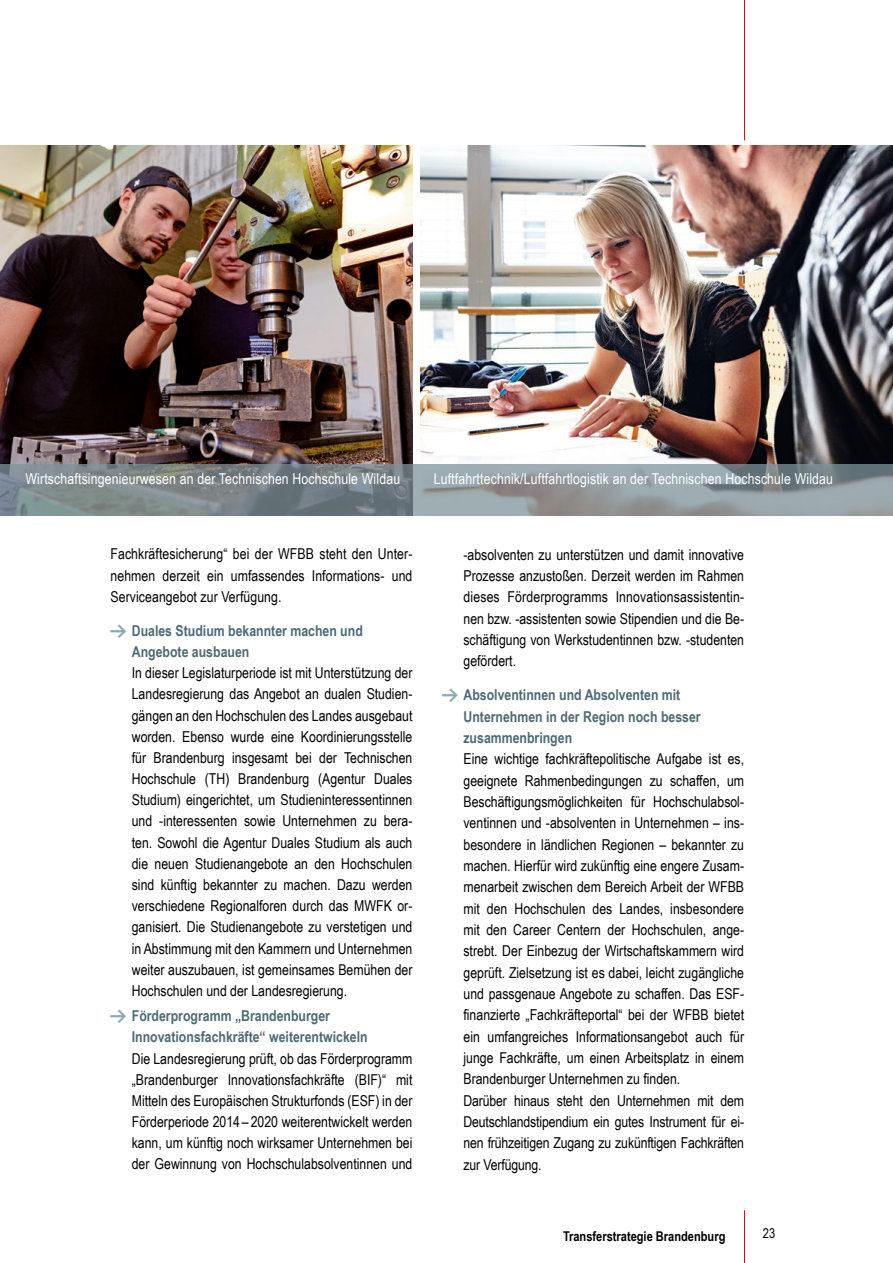
<style>
.page{position:relative;width:893px;height:1263px;background:#fff}
.page>*{position:absolute;margin:0;border:0;box-sizing:border-box;transform-origin:0 0}
.t1{font:15px/21.3px "Arial Narrow";color:#000;text-align:justify}
.t2{font:700 15px/21.1px "Arial Narrow";color:#4d6b74}
.t3{font:15px "Arial Narrow";letter-spacing:.01em;color:#fff}
.t4{font:700 13.5px "Arial Narrow";color:#000}
.t5{font:13.5px "Arial Narrow";color:#000}
.s1{font-family:"The Sans Extra Bold Expert";font-weight:400;font-size:16.5px;color:#8dabb5}
</style>
<div class="page">
<hr style="left:744px;top:1210px;width:1px;height:53px;background:#e3000b">
<hr style="left:744px;top:0;width:1px;height:140px;background:#e3000b">
<img style="left:0;top:146px;width:412px;height:319px">
<img style="left:421px;top:146px;width:472px;height:319px">
<svg style="left:0;top:465px;width:421px;height:51px;background:#788487"></svg>
<svg style="left:421px;top:465px;width:472px;height:51px;background:#919b9f"></svg>
<p class="t3" style="left:26px;top:468px;width:376px">Wirtschaftsingenieurwesen an der Technischen Hochschule Wildau</p>
<p class="t3" style="left:434px;top:468px;width:401px">Luftfahrttechnik/Luftfahrtlogistik an der Technischen Hochschule Wildau</p>
<p class="t1" style="left:111px;top:543px;width:303px">Fachkräftesicherung“ bei der WFBB steht den Unter&shy;nehmen derzeit ein umfassendes Informations- und Serviceangebot zur Verfügung.</p>
<p class="t2" style="left:132px;top:619px;width:233px;text-indent:-21px"><span class="s1">Y</span> Duales Studium bekannter machen und<br>Angebote ausbauen</p>
<p class="t1" style="left:132px;top:662px;width:282px">In dieser Legislaturperiode ist mit Unterstützung der Landesregierung das Angebot an dualen Studien&shy;gängen an den Hochschulen des Landes ausgebaut worden. Ebenso wurde eine Koordinierungsstelle für Brandenburg insgesamt bei der Technischen Hochschule (TH) Brandenburg (Agentur Duales Studium) eingerichtet, um Studieninteressentinnen und -interessenten sowie Unternehmen zu bera&shy;ten. Sowohl die Agentur Duales Studium als auch die neuen Studienangebote an den Hochschulen sind künftig bekannter zu machen. Dazu werden verschiedene Regionalforen durch das MWFK or&shy;ganisiert. Die Studienangebote zu verstetigen und in Abstimmung mit den Kammern und Unternehmen weiter auszubauen, ist gemeinsames Bemühen der Hochschulen und der Landesregierung.</p>
<p class="t2" style="left:132px;top:1004px;width:237px;text-indent:-21px"><span class="s1">Y</span> Förderprogramm „Brandenburger<br>Innovationsfachkräfte“ weiterentwickeln</p>
<p class="t1" style="left:132px;top:1047px;width:282px">Die Landesregierung prüft, ob das Förderprogramm „Brandenburger Innovationsfachkräfte (BIF)“ mit Mitteln des Europäischen Strukturfonds (ESF) in der Förderperiode 2014 – 2020 weiterentwickelt werden kann, um künftig noch wirksamer Unternehmen bei der Gewinnung von Hochschulabsolventinnen und</p>
<p class="t1" style="left:463px;top:543px;width:282px">-absolventen zu unterstützen und damit innovative Prozesse anzustoßen. Derzeit werden im Rahmen dieses Förderprogramms Innovationsassistentin&shy;nen bzw. -assistenten sowie Stipendien und die Be&shy;schäftigung von Werkstudentinnen bzw. -studenten gefördert.</p>
<p class="t2" style="left:463px;top:683px;width:239px;text-indent:-21px"><span class="s1">Y</span> Absolventinnen und Absolventen mit<br>Unternehmen in der Region noch besser zusammenbringen</p>
<p class="t1" style="left:463px;top:748px;width:282px;text-align:left">Eine wichtige fachkräftepolitische Aufgabe ist es, geeignete Rahmenbedingungen zu schaffen, um Beschäftigungsmöglichkeiten für Hochschulabsol&shy;ventinnen und -absolventen in Unternehmen – ins&shy;besondere in ländlichen Regionen – bekannter zu machen. Hierfür wird zukünftig eine engere Zusam&shy;menarbeit zwischen dem Bereich Arbeit der WFBB mit den Hochschulen des Landes, insbesondere mit den Career Centern der Hochschulen, ange&shy;strebt. Der Einbezug der Wirtschaftskammern wird geprüft. Zielsetzung ist es dabei, leicht zugängliche und passgenaue Angebote zu schaffen. Das ESF&shy;finanzierte „Fachkräfteportal“ bei der WFBB bietet ein umfangreiches Informationsangebot auch für junge Fachkräfte, um einen Arbeitsplatz in einem Brandenburger Unternehmen zu finden.<br>Darüber hinaus steht den Unternehmen mit dem Deutschlandstipendium ein gutes Instrument für ei&shy;nen frühzeitigen Zugang zu zukünftigen Fachkräften zur Verfügung.</p>
<p class="t4" style="left:563px;top:1226px;width:164px">Transferstrategie Brandenburg</p>
<p class="t5" style="left:763px;top:1223px;width:14px">23</p>
</div>
